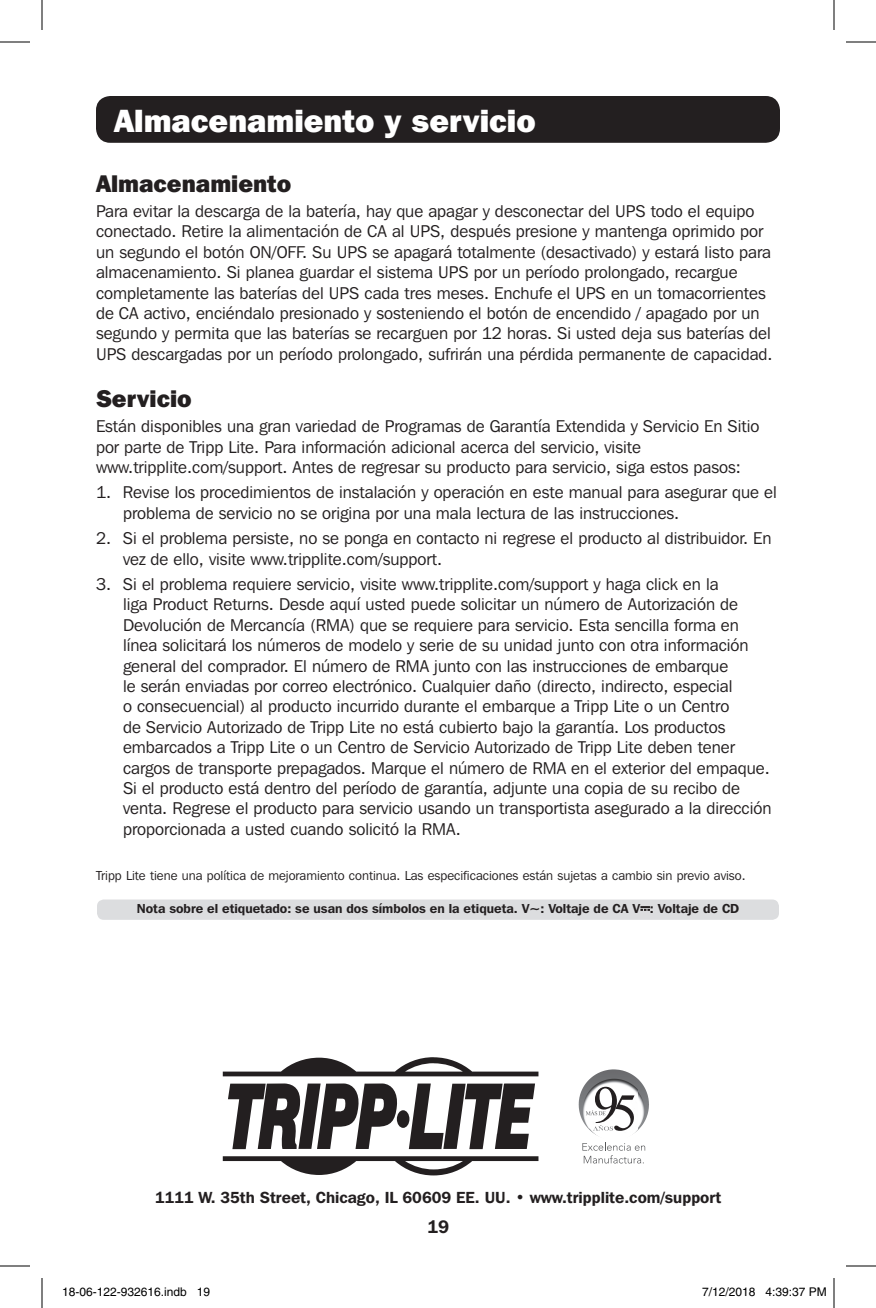
<style>
.page{position:relative;width:876px;height:1308px;background:#fff}
.page>*{position:absolute;margin:0;border:0;box-sizing:border-box;transform-origin:0 0}
.t1{font:800 32px "Franklin Gothic IT Cby BT";color:#fff}
.t2{font:800 24px "Franklin Gothic IT Cby BT";color:#231f20}
.t3{font:600 18px "Franklin Gothic IT Cby BT";color:#231f20}
.t4{font:17px/20.4px "Franklin Gothic IT Cby BT";color:#231f20}
.t5{font:600 16px "Franklin Gothic IT Cby BT";color:#231f20}
.t6{font:13px "Franklin Gothic IT Cby BT";color:#231f20}
.t7{font:600 13px "Franklin Gothic IT Cby BT";color:#231f20}
.t8{font:12px "Helvetica";color:#000}
</style>
<div class="page">
<div style="left:96px;top:96px;width:684px;height:47px;background:#231f20;border-radius:14px"></div>
<div style="left:97px;top:900px;width:682px;height:20px;background:#dcdddf;border-radius:7px"></div>
<svg style="left:640px;top:906px;width:10px;height:5px"></svg>
<div style="left:397px;top:1110px;width:12px;height:18px;background:#231f20;border-radius:50%"></div>
<svg style="left:228px;top:1084px;width:170px;height:65px"></svg>
<svg style="left:409px;top:1084px;width:126px;height:65px"></svg>
<svg style="left:223px;top:1057px;width:315px;height:19px"></svg>
<svg style="left:223px;top:1156px;width:315px;height:20px"></svg>
<img style="left:583px;top:1069px;width:29px;height:19px">
<img style="left:638px;top:1085px;width:11px;height:45px">
<svg style="left:582px;top:1143px;width:63px;height:21px"></svg>
<svg style="left:586px;top:1087px;width:49px;height:44px"></svg>
<hr style="left:0;top:42px;width:30px;height:1px;background:#000">
<hr style="left:846px;top:42px;width:30px;height:1px;background:#000">
<hr style="left:0;top:1266px;width:30px;height:1px;background:#000">
<hr style="left:846px;top:1266px;width:30px;height:1px;background:#000">
<hr style="left:42px;top:0;width:1px;height:30px;background:#000">
<hr style="left:42px;top:1278px;width:1px;height:30px;background:#000">
<hr style="left:834px;top:0;width:1px;height:30px;background:#000">
<hr style="left:834px;top:1278px;width:1px;height:30px;background:#000">
<p class="t1" style="left:114px;top:101px;width:423px">Almacenamiento y servicio</p>
<p class="t2" style="left:96px;top:168px;width:197px">Almacenamiento</p>
<p class="t4" style="left:96px;top:201px;width:678px">Para evitar la descarga de la batería, hay que apagar y desconectar del UPS todo el equipo conectado. Retire la alimentación de CA al UPS, después presione y mantenga oprimido por un segundo el botón ON/OFF. Su UPS se apagará totalmente (desactivado) y estará listo para almacenamiento. Si planea guardar el sistema UPS por un período prolongado, recargue completamente las baterías del UPS cada tres meses. Enchufe el UPS en un tomacorrientes de CA activo, enciéndalo presionado y sosteniendo el botón de encendido / apagado por un segundo y permita que las baterías se recarguen por 12 horas. Si usted deja sus baterías del UPS descargadas por un período prolongado, sufrirán una pérdida permanente de capacidad.</p>
<p class="t2" style="left:96px;top:383px;width:97px">Servicio</p>
<p class="t4" style="left:96px;top:416px;width:665px">Están disponibles una gran variedad de Programas de Garantía Extendida y Servicio En Sitio por parte de Tripp Lite. Para información adicional acerca del servicio, visite www.tripplite.com/support. Antes de regresar su producto para servicio, siga estos pasos:</p>
<p class="t4" style="left:123px;top:482px;width:655px;text-indent:-27px">1. Revise los procedimientos de instalación y operación en este manual para asegurar que el problema de servicio no se origina por una mala lectura de las instrucciones.</p>
<p class="t4" style="left:123px;top:528px;width:650px;text-indent:-27px">2. Si el problema persiste, no se ponga en contacto ni regrese el producto al distribuidor. En vez de ello, visite www.tripplite.com/support.</p>
<p class="t4" style="left:123px;top:574px;width:650px;text-indent:-27px">3. Si el problema requiere servicio, visite www.tripplite.com/support y haga click en la<br>liga Product Returns. Desde aquí usted puede solicitar un número de Autorización de Devolución de Mercancía (RMA) que se requiere para servicio. Esta sencilla forma en línea solicitará los números de modelo y serie de su unidad junto con otra información general del comprador. El número de RMA junto con las instrucciones de embarque<br>le serán enviadas por correo electrónico. Cualquier daño (directo, indirecto, especial<br>o consecuencial) al producto incurrido durante el embarque a Tripp Lite o un Centro<br>de Servicio Autorizado de Tripp Lite no está cubierto bajo la garantía. Los productos embarcados a Tripp Lite o un Centro de Servicio Autorizado de Tripp Lite deben tener cargos de transporte prepagados. Marque el número de RMA en el exterior del empaque.<br>Si el producto está dentro del período de garantía, adjunte una copia de su recibo de venta. Regrese el producto para servicio usando un transportista asegurado a la dirección proporcionada a usted cuando solicitó la RMA.</p>
<p class="t6" style="left:96px;top:867px;width:651px">Tripp Lite tiene una política de mejoramiento continua. Las especificaciones están sujetas a cambio sin previo aviso.</p>
<p class="t7" style="left:137px;top:900px;width:604px">Nota sobre el etiquetado: se usan dos símbolos en la etiqueta. V~: Voltaje de CA V : Voltaje de CD</p>
<p class="t5" style="left:155px;top:1187px;width:568px">1111 W. 35th Street, Chicago, IL 60609 EE. UU. • www.tripplite.com/support</p>
<p class="t3" style="left:427px;top:1215px;width:23px">19</p>
<p class="t8" style="left:62px;top:1285px;width:150px">18-06-122-932616.indb 19</p>
<p class="t8" style="left:702px;top:1285px;width:126px">7/12/2018 4:39:37 PM</p>
</div>
